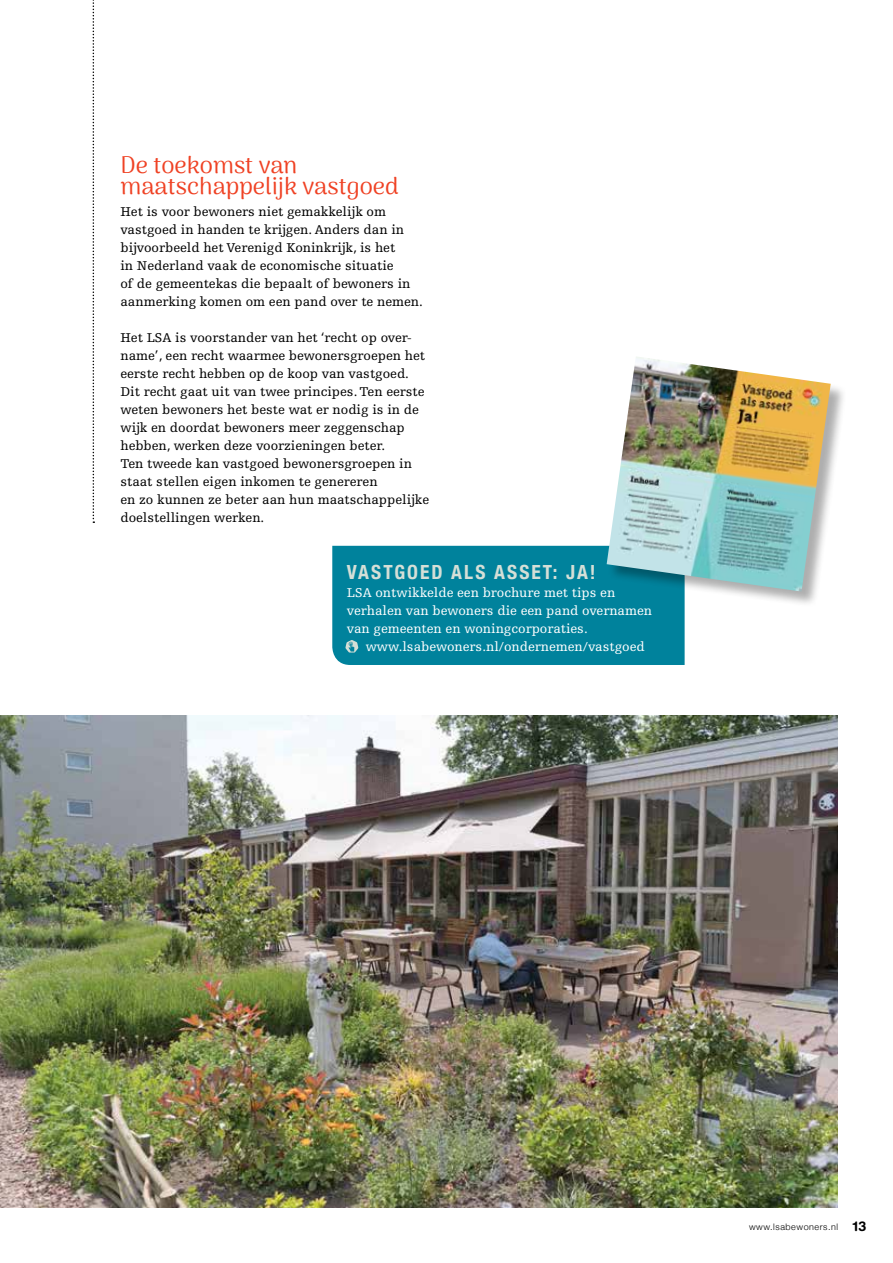
<style>
.page{position:relative;width:893px;height:1263px;background:#fff}
.page>*{position:absolute;margin:0;border:0;box-sizing:border-box;transform-origin:0 0}
.t1{font:24px/21px "Arima Madurai";color:#ef4123}
.t2{font:700 condensed 19.5px "Helvetica Neue";letter-spacing:.105em;color:#d5dfd7}
.t3{font:13.5px/18px "Egyptienne FLT Std";color:#000}
.t4{font:13.5px/18px "Egyptienne FLT Std";color:#fff}
.t5{font:300 9px "Helvetica Neue";letter-spacing:.06em;color:#000}
.s1{font-family:"Helvetica Rounded LT Std";font-weight:700;font-size:13.5px}
</style>
<div class="page">
<svg style="left:93px;top:0;width:1px;height:523px"></svg>
<img style="left:0;top:716px;width:838px;height:492px">
<div style="left:332px;top:546px;width:353px;height:119px;background:#00829c"></div>
<div style="left:607px;top:357px;width:240px;height:251px;background:#000;opacity:.32"></div>
<img style="left:607px;top:357px;width:224px;height:234px">
<h1 class="t1" style="left:120px;top:155px;width:280px">De toekomst van maatschappelijk vastgoed</h1>
<p class="t3" style="left:120px;top:203px;width:304px">Het is voor bewoners niet gemakkelijk om vastgoed in handen te krijgen. Anders dan in bijvoorbeeld het Verenigd Koninkrijk, is het<br>in Nederland vaak de economische situatie<br>of de gemeentekas die bepaalt of bewoners in aanmerking komen om een pand over te nemen.</p>
<p class="t3" style="left:120px;top:329px;width:310px">Het LSA is voorstander van het ‘recht op over&shy;name’, een recht waarmee bewonersgroepen het eerste recht hebben op de koop van vastgoed.<br>Dit recht gaat uit van twee principes. Ten eerste weten bewoners het beste wat er nodig is in de wijk en doordat bewoners meer zeggenschap hebben, werken deze voorzieningen beter.<br>Ten tweede kan vastgoed bewonersgroepen in staat stellen eigen inkomen te genereren<br>en zo kunnen ze beter aan hun maatschappelijke doelstellingen werken.</p>
<h2 class="t2" style="left:347px;top:555px;width:250px">VASTGOED ALS ASSET: JA!</h2>
<p class="t4" style="left:347px;top:583px;width:307px">LSA ontwikkelde een brochure met tips en verhalen van bewoners die een pand overnamen van gemeenten en woningcorporaties.</p>
<p class="t4" style="left:366px;top:637px;width:281px">www.lsabewoners.nl/ondernemen/vastgoed</p>
<p class="t5" style="left:749px;top:1219px;width:119px">www.lsabewoners.nl <span class="s1">13</span></p>
</div>
